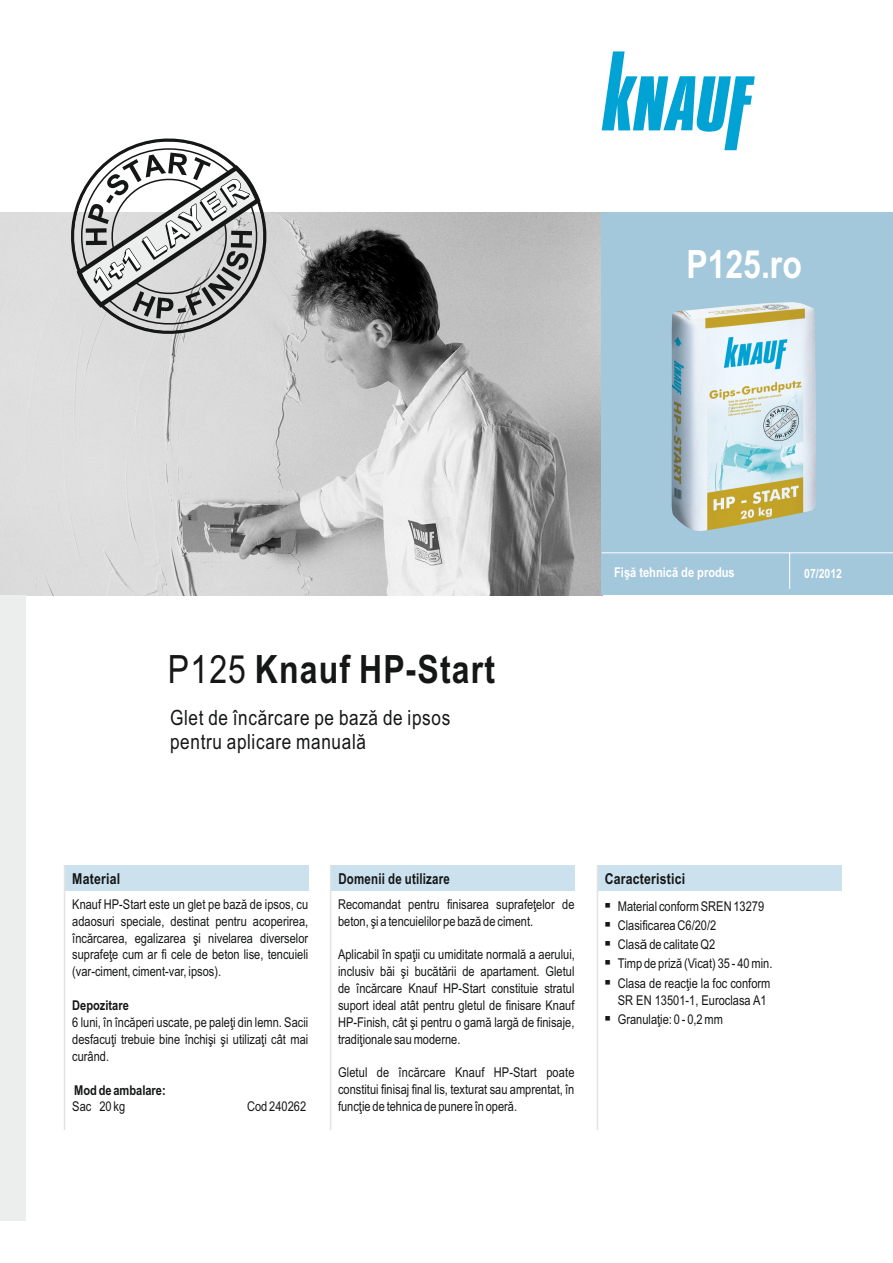
<style>
.page{position:relative;width:893px;height:1263px;background:#fff}
.page>*{position:absolute;margin:0;border:0;box-sizing:border-box;transform-origin:0 0}
.t1{font:700 39px "Arial Narrow";letter-spacing:.03em;color:#151616}
.t2{font:700 39px "Arial Narrow";color:#fff}
.t3{font:21px/23.9px "Arial Narrow";letter-spacing:.03em;color:#151616}
.t4{font:700 15px "Arial Narrow";letter-spacing:.015em;color:#151616}
.t5{font:700 15px "Arial Narrow";letter-spacing:.015em;color:#151616;scale:.93 1}
.t6{font:13.5px/16.8px "Arial Narrow";color:#151616;text-align:justify}
.t7{font:700 13.5px "Arial Narrow";color:#151616}
.t8{font:700 13.5px "Arial Narrow";color:#fff}
.t9{font:700 12.75px "Arial Narrow";color:#fff}
.s1{font-weight:400}
.s2{font-family:"Arial"}
</style>
<div class="page">
<img style="left:0;top:213px;width:602px;height:382px">
<div style="left:597px;top:865px;width:245px;height:26px;background:#cce1ee"></div>
<div style="left:331px;top:865px;width:244px;height:26px;background:#cce1ee"></div>
<div style="left:64px;top:865px;width:244px;height:26px;background:#cce1ee"></div>
<hr style="left:597px;top:865px;width:1px;height:265px;background:#e3e3e3">
<hr style="left:330px;top:865px;width:1px;height:265px;background:#e3e3e3">
<hr style="left:64px;top:865px;width:1px;height:265px;background:#e3e3e3">
<div style="left:602px;top:213px;width:291px;height:382px;background:#a3c8db"></div>
<div style="left:0;top:595px;width:26px;height:625px;background:#eceded"></div>
<hr style="left:602px;top:552px;width:291px;height:1px;background:#fff">
<hr style="left:789px;top:553px;width:1px;height:36px;background:#fff">
<svg style="left:602px;top:51px;width:153px;height:99px"></svg>
<svg style="left:31px;top:212px;width:275px;height:162px;background:#d6d6d6"></svg>
<div style="left:60px;top:212px;width:217px;height:133px;background:#dbdbdb"></div>
<svg style="left:68px;top:138px;width:203px;height:200px"></svg>
<img style="left:672px;top:302px;width:144px;height:229px">
<h1 class="t2" style="left:686px;top:249px;width:117px">P125.ro</h1>
<h1 class="t1" style="left:168px;top:655px;width:329px"><span class="s1">P125</span> Knauf HP-Start</h1>
<h2 class="t3" style="left:170px;top:708px;width:282px">Glet de încărcare pe bază de ipsos pentru aplicare manuală</h2>
<p class="t8" style="left:614px;top:567px;width:122px">Fişă tehnică de produs</p>
<p class="t9" style="left:804px;top:569px;width:39px">07/2012</p>
<p class="t4" style="left:72px;top:873px;width:49px">Material</p>
<p class="t6" style="left:72px;top:897px;width:237px">Knauf HP-Start este un glet pe bază de ipsos, cu adaosuri speciale, destinat pentru acoperirea, încărcarea, egalizarea şi nivelarea diverselor suprafeţe cum ar fi cele de beton lise, tencuieli (var-ciment, ciment-var, ipsos).</p>
<p class="t7" style="left:72px;top:1000px;width:58px">Depozitare</p>
<p class="t6" style="left:72px;top:1015px;width:237px">6 luni, în încăperi uscate, pe paleţi din lemn. Sacii desfacuţi trebuie bine închişi şi utilizaţi cât mai curând.</p>
<p class="t7" style="left:74px;top:1085px;width:93px">Mod de ambalare:</p>
<p class="t6" style="left:72px;top:1099px;width:54px">Sac 20 kg</p>
<p class="t6" style="left:247px;top:1099px;width:61px">Cod 240262</p>
<p class="t5" style="left:338px;top:873px;width:121px">Domenii de utilizare</p>
<p class="t4" style="left:605px;top:873px;width:82px">Caracteristici</p>
<p class="t6" style="left:338px;top:897px;width:238px">Recomandat pentru finisarea suprafeţelor de beton, şi a tencuielilor pe bază de ciment.</p>
<p class="t6" style="left:338px;top:947px;width:238px">Aplicabil în spaţii cu umiditate normală a aerului, inclusiv băi şi bucătării de apartament. Gletul de încărcare Knauf HP-Start constituie stratul suport ideal atât pentru gletul de finisare Knauf HP-Finish, cât şi pentru o gamă largă de finisaje, tradiţionale sau moderne.</p>
<p class="t6" style="left:338px;top:1065px;width:238px">Gletul de încărcare Knauf HP-Start poate constitui finisaj final lis, texturat sau amprentat, în funcţie de tehnica de punere în operă.</p>
<p class="t6" style="left:604px;top:899px;width:162px">▪Material conform SREN 13279</p>
<p class="t6" style="left:604px;top:918px;width:114px">▪Clasificarea C6/20/2</p>
<p class="t6" style="left:604px;top:937px;width:112px">▪Clas<span class="s2">ă</span>de calitate Q2</p>
<p class="t6" style="left:604px;top:956px;width:170px">▪Timp de priză (Vicat) 35 - 40 min.</p>
<p class="t6" style="left:604px;top:975px;width:168px;line-height:17.4px;text-align:right">▪Clasa de reacţie la foc conform<br>SR EN 13501-1, Euroclasa A1</p>
<p class="t6" style="left:604px;top:1012px;width:120px">▪Granulaţie: 0 - 0,2 mm</p>
</div>
